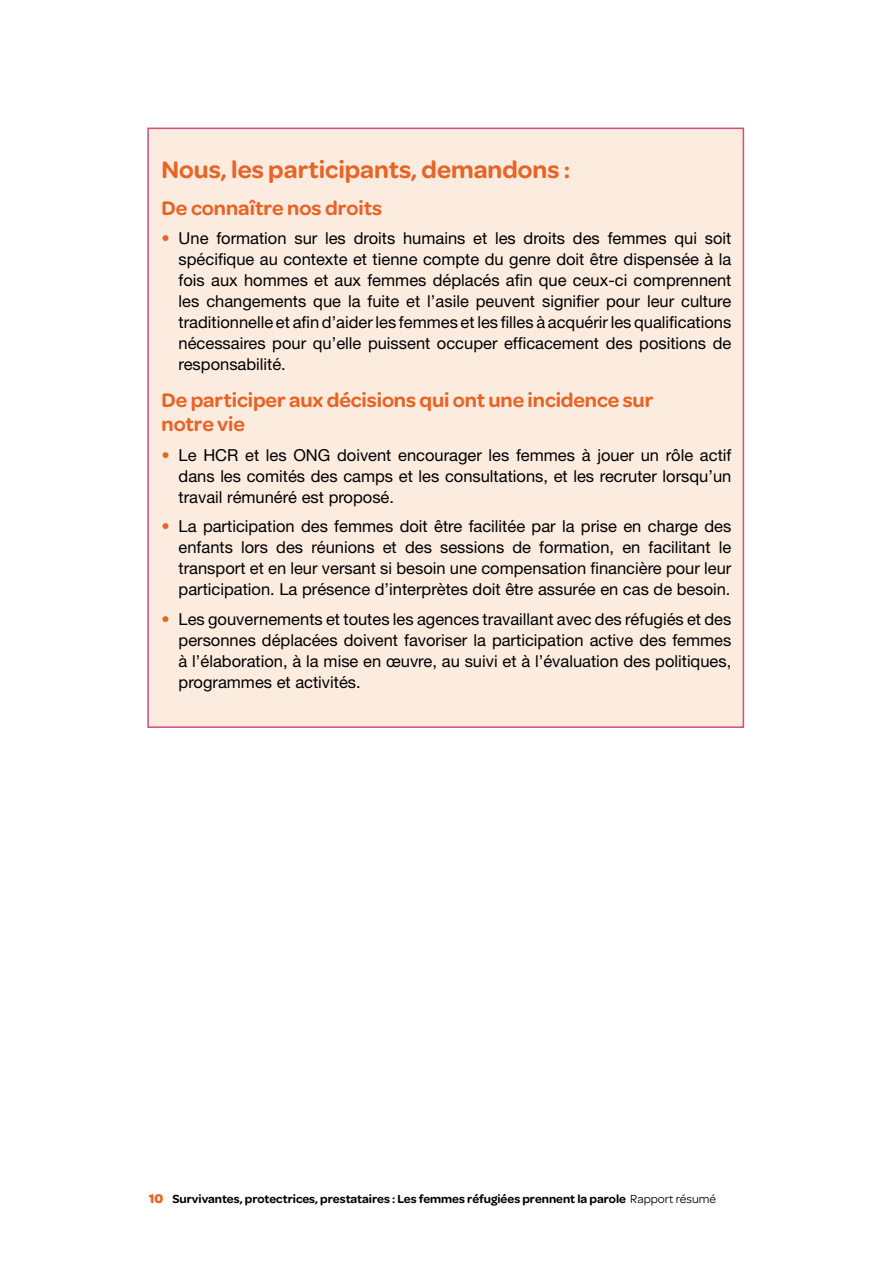
<style>
.page{position:relative;width:893px;height:1263px;background:#fff}
.page>*{position:absolute;margin:0;border:0;box-sizing:border-box;transform-origin:0 0}
.t1{font:600 25.5px "Omnes";color:#e76425}
.t2{font:600 21px/24px "Omnes";letter-spacing:-.005em;color:#e76425}
.t3{font:16.5px/21px "Helvetica Neue LT";color:#000;text-align:justify}
.t4{font:600 12.45px "Omnes";color:#000}
.s1{color:#e76425}
.s2{font-weight:700;font-size:13.5px;color:#e76425}
.s3{font-weight:400}
</style>
<div class="page">
<div style="left:147px;top:128px;width:597px;height:600px;background:#fcebdf;border:2px solid #d14c85"></div>
<h1 class="t1" style="left:162px;top:155px;width:410px">Nous, les participants, demandons :</h1>
<p class="t2" style="left:162px;top:196px;width:222px">De connaître nos droits</p>
<p class="t3" style="left:179px;top:228px;width:554px;text-indent:-17px"><span class="s1">•</span> Une formation sur les droits humains et les droits des femmes qui soit spécifique au contexte et tienne compte du genre doit être dispensée à la fois aux hommes et aux femmes déplacés afin que ceux-ci comprennent les changements que la fuite et l’asile peuvent signifier pour leur culture traditionnelle et afin d’aider les femmes et les filles à acquérir les qualifications nécessaires pour qu’elle puissent occuper efficacement des positions de responsabilité.</p>
<p class="t2" style="left:162px;top:388px;width:493px">De participer aux décisions qui ont une incidence sur notre vie</p>
<p class="t3" style="left:179px;top:444px;width:554px;text-indent:-17px"><span class="s1">•</span> Le HCR et les ONG doivent encourager les femmes à jouer un rôle actif dans les comités des camps et les consultations, et les recruter lorsqu’un travail rémunéré est proposé.</p>
<p class="t3" style="left:179px;top:515px;width:554px;text-indent:-17px"><span class="s1">•</span> La participation des femmes doit être facilitée par la prise en charge des enfants lors des réunions et des sessions de formation, en facilitant le transport et en leur versant si besoin une compensation financière pour leur participation. La présence d’interprètes doit être assurée en cas de besoin.</p>
<p class="t3" style="left:179px;top:608px;width:554px;text-indent:-17px"><span class="s1">•</span> Les gouvernements et toutes les agences travaillant avec des réfugiés et des personnes déplacées doivent favoriser la participation active des femmes à l’élaboration, à la mise en œuvre, au suivi et à l’évaluation des politiques, programmes et activités.</p>
<p class="t4" style="left:149px;top:1192px;width:569px"><span class="s2">10</span> Survivantes, protectrices, prestataires : Les femmes réfugiées prennent la parole <span class="s3">Rapport résumé</span></p>
</div>
